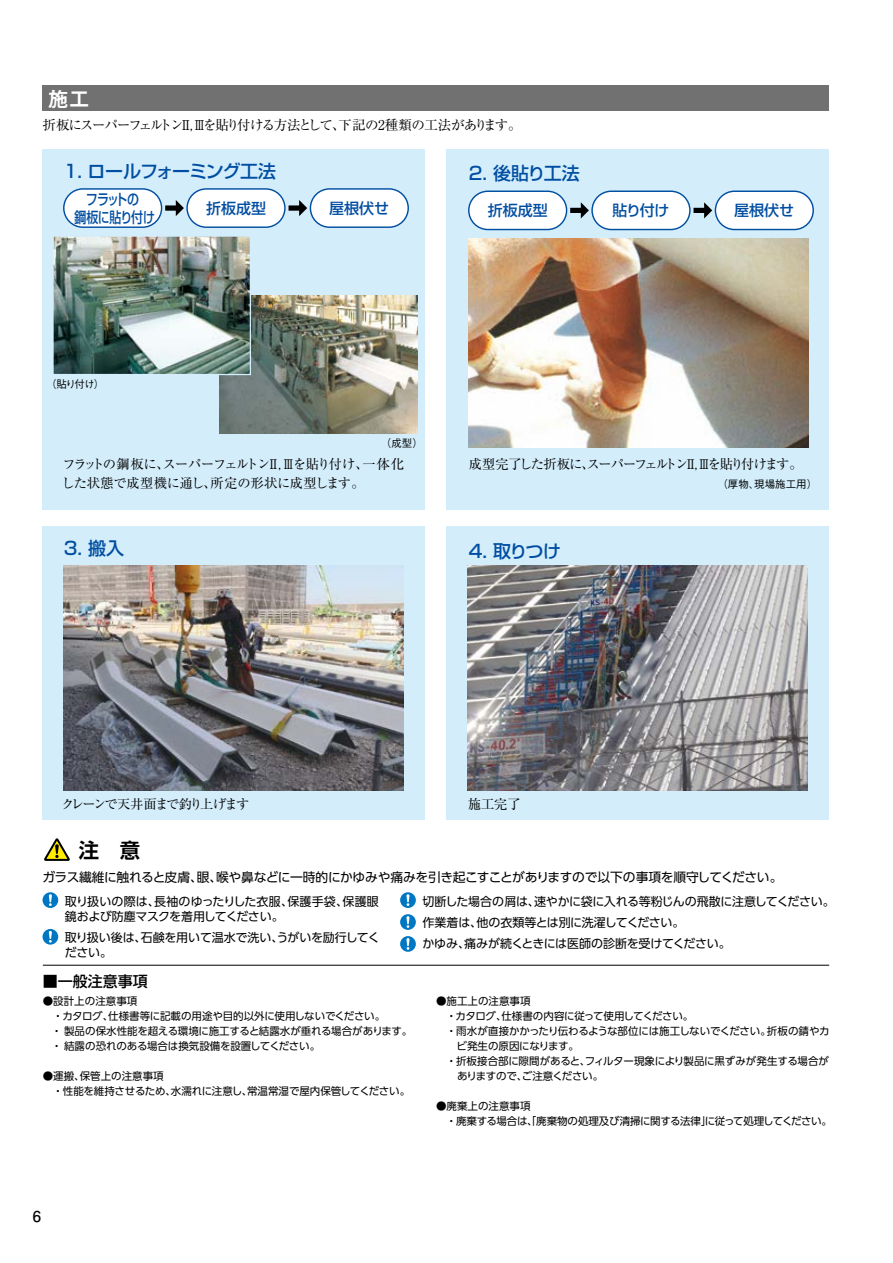
<style>
.page{position:relative;width:893px;height:1263px;background:#fff}
.page>*{position:absolute;margin:0;border:0;box-sizing:border-box;transform-origin:0 0}
.t1{font:21px "Midashi Go Pro MB31";color:#fff}
.t2{font:700 20.4px "UD Shin Go Pro De";color:#000}
.t3{font:500 18px "Shin Go Pro";letter-spacing:-.045em;color:#004ea2}
.t4{font:500 15px "Shin Go Pro";color:#004ea2}
.t5{font:500 15px/18px "Shin Go Pro";letter-spacing:-.045em;color:#004ea2;text-align:center;scale:.8 1}
.t6{font:500 15px "UD Shin Go Pro";color:#000}
.t7{font:700 15px "Futo Go B101 Pro";color:#000}
.t8{font:13.5px "Ryumin Pro";letter-spacing:-.115em;color:#000}
.t9{font:13.35px/19.2px "Ryumin Pro";letter-spacing:-.035em;color:#000}
.t10{font:13.35px "Ryumin Pro";letter-spacing:-.13em;color:#000}
.t11{font:13.35px "Ryumin Pro";letter-spacing:-.135em;color:#000}
.t12{font:13.35px "Ryumin Pro";letter-spacing:-.095em;color:#000}
.t13{font:12.75px "UD Shin Go Pro";letter-spacing:-.025em;color:#000}
.t14{font:12px/15px "UD Shin Go Pro";letter-spacing:-.025em;color:#000}
.t15{font:10.5px/15px "UD Shin Go Pro";letter-spacing:-.015em;color:#000}
.t16{font:10.5px "UD Shin Go Pro";letter-spacing:-.035em;color:#000}
.t17{font:500 10.5px "Gothic BBB Pro";color:#000}
</style>
<div class="page">
<div style="left:43px;top:527px;width:382px;height:293px;background:#d3edfb"></div>
<div style="left:446px;top:527px;width:383px;height:293px;background:#d3edfb"></div>
<div style="left:43px;top:86px;width:786px;height:25px;background:#727171"></div>
<div style="left:43px;top:149px;width:382px;height:361px;background:#d3edfb"></div>
<div style="left:64px;top:189px;width:98px;height:38px;background:#fff;border-radius:19px"></div>
<div style="left:63px;top:188px;width:99px;height:40px;border:1px solid #004ea2;border-radius:19px"></div>
<div style="left:187px;top:189px;width:98px;height:38px;background:#fff;border-radius:19px"></div>
<div style="left:186px;top:188px;width:100px;height:40px;border:1px solid #004ea2;border-radius:19px"></div>
<svg style="left:165px;top:200px;width:19px;height:16px"></svg>
<div style="left:310px;top:189px;width:98px;height:38px;background:#fff;border-radius:19px"></div>
<div style="left:310px;top:188px;width:99px;height:40px;border:1px solid #004ea2;border-radius:19px"></div>
<svg style="left:289px;top:200px;width:18px;height:16px"></svg>
<div style="left:446px;top:149px;width:383px;height:361px;background:#d3edfb"></div>
<div style="left:469px;top:191px;width:98px;height:39px;background:#fff;border-radius:19px"></div>
<div style="left:468px;top:191px;width:99px;height:39px;border:1px solid #004ea2;border-radius:19px"></div>
<div style="left:592px;top:191px;width:98px;height:39px;background:#fff;border-radius:19px"></div>
<div style="left:591px;top:191px;width:100px;height:39px;border:1px solid #004ea2;border-radius:19px"></div>
<svg style="left:570px;top:202px;width:19px;height:16px"></svg>
<div style="left:715px;top:191px;width:98px;height:39px;background:#fff;border-radius:19px"></div>
<div style="left:715px;top:191px;width:99px;height:39px;border:1px solid #004ea2;border-radius:19px"></div>
<svg style="left:693px;top:202px;width:19px;height:16px"></svg>
<img style="left:469px;top:239px;width:340px;height:208px">
<img style="left:468px;top:565px;width:340px;height:225px">
<img style="left:64px;top:565px;width:340px;height:225px">
<img style="left:220px;top:295px;width:197px;height:139px">
<img style="left:54px;top:237px;width:195px;height:136px">
<div style="left:52px;top:235px;width:199px;height:140px;border:1px solid #d3edfb"></div>
<hr style="left:43px;top:965px;width:786px;height:1px;background:#000">
<svg style="left:44px;top:838px;width:26px;height:23px"></svg>
<div style="left:43px;top:892px;width:15px;height:16px;background:#0077c2;border-radius:50%"></div>
<svg style="left:49px;top:894px;width:3px;height:12px"></svg>
<div style="left:43px;top:929px;width:15px;height:16px;background:#0077c2;border-radius:50%"></div>
<svg style="left:49px;top:931px;width:3px;height:12px"></svg>
<svg style="left:400px;top:892px;width:16px;height:16px"></svg>
<svg style="left:406px;top:894px;width:3px;height:12px"></svg>
<svg style="left:400px;top:914px;width:16px;height:16px"></svg>
<svg style="left:406px;top:916px;width:3px;height:12px"></svg>
<svg style="left:400px;top:936px;width:16px;height:16px"></svg>
<svg style="left:406px;top:938px;width:3px;height:12px"></svg>
<h1 class="t1" style="left:48px;top:82px;width:44px">施工</h1>
<p class="t8" style="left:43px;top:115px;width:481px">折板にスーパーフェルトンⅡ,Ⅲを貼り付ける方法として、下記の2種類の工法があります。</p>
<h3 class="t3" style="left:64px;top:157px;width:214px">1．ロールフォーミング工法</h3>
<h3 class="t5" style="left:74px;top:188px;width:102px">フラットの<br>鋼板に貼り付け</h3>
<h3 class="t4" style="left:206px;top:196px;width:61px">折板成型</h3>
<h3 class="t4" style="left:329px;top:196px;width:61px">屋根伏せ</h3>
<h3 class="t3" style="left:469px;top:159px;width:112px">2．後貼り工法</h3>
<h3 class="t4" style="left:488px;top:198px;width:61px">折板成型</h3>
<h3 class="t4" style="left:612px;top:198px;width:59px">貼り付け</h3>
<h3 class="t4" style="left:734px;top:198px;width:62px">屋根伏せ</h3>
<p class="t17" style="left:46px;top:376px;width:60px">（貼り付け）</p>
<p class="t17" style="left:381px;top:434px;width:43px">（成型）</p>
<p class="t9" style="left:62px;top:453px;width:344px">フラットの鋼板に、スーパーフェルトンⅡ, Ⅲを貼り付け、一体化した状態で成型機に通し、所定の形状に成型します。</p>
<p class="t10" style="left:469px;top:453px;width:335px">成型完了した折板に、スーパーフェルトンⅡ,Ⅲを貼り付けます。</p>
<p class="t17" style="left:717px;top:475px;width:101px">（厚物、現場施工用）</p>
<h3 class="t3" style="left:64px;top:534px;width:62px">3. 搬入</h3>
<h3 class="t3" style="left:469px;top:536px;width:94px">4. 取りつけ</h3>
<p class="t11" style="left:61px;top:793px;width:189px">クレーンで天井面まで釣り上げます</p>
<p class="t12" style="left:468px;top:793px;width:54px">施工完了</p>
<h2 class="t2" style="left:79px;top:834px;width:63px">注　意</h2>
<p class="t13" style="left:42px;top:867px;width:741px">ガラス繊維に触れると皮膚、眼、喉や鼻などに一時的にかゆみや痛みを引き起こすことがありますので以下の事項を順守してください。</p>
<p class="t14" style="left:65px;top:893px;width:315px">取り扱いの際は、長袖のゆったりした衣服、保護手袋、保護眼鏡および防塵マスクを着用してください。</p>
<p class="t14" style="left:65px;top:929px;width:316px">取り扱い後は、石鹸を用いて温水で洗い、うがいを励行してください。</p>
<h3 class="t6" style="left:43px;top:969px;width:107px">■一般注意事項</h3>
<p class="t15" style="left:52px;top:993px;width:362px;text-indent:-9px">●設計上の注意事項<br>・カタログ、仕様書等に記載の用途や目的以外に使用しないでください。<br>・製品の保水性能を超える環境に施工すると結露水が垂れる場合があります。・結露の恐れのある場合は換気設備を設置してください。</p>
<p class="t15" style="left:53px;top:1068px;width:359px;text-indent:-10px">●運搬、保管上の注意事項<br>・性能を維持させるため、水濡れに注意し、常温常湿で屋内保管してください。</p>
<p class="t14" style="left:422px;top:890px;width:414px;line-height:21px">切断した場合の屑は、速やかに袋に入れる等粉じんの飛散に注意してください。作業着は、他の衣類等とは別に洗濯してください。<br>かゆみ、痛みが続くときには医師の診断を受けてください。</p>
<p class="t15" style="left:436px;top:993px;width:96px">●施工上の注意事項</p>
<p class="t16" style="left:446px;top:1007px;width:249px">・カタログ、仕様書の内容に従って使用してください。</p>
<p class="t15" style="left:446px;top:1023px;width:385px">・雨水が直接かかったり伝わるような部位には施工しないでください。折板の錆やカ</p>
<p class="t15" style="left:456px;top:1038px;width:124px">ビ発生の原因になります。</p>
<p class="t15" style="left:446px;top:1053px;width:385px">・折板接合部に隙間があると、フィルター現象により製品に黒ずみが発生する場合が</p>
<p class="t16" style="left:457px;top:1067px;width:148px">ありますので、ご注意ください。</p>
<p class="t15" style="left:446px;top:1098px;width:387px;text-indent:-10px">●廃棄上の注意事項<br>・廃棄する場合は、「廃棄物の処理及び清掃に関する法律」に従って処理してください。</p>
<h3 class="t7" style="left:33px;top:1204px;width:10px">6</h3>
</div>
